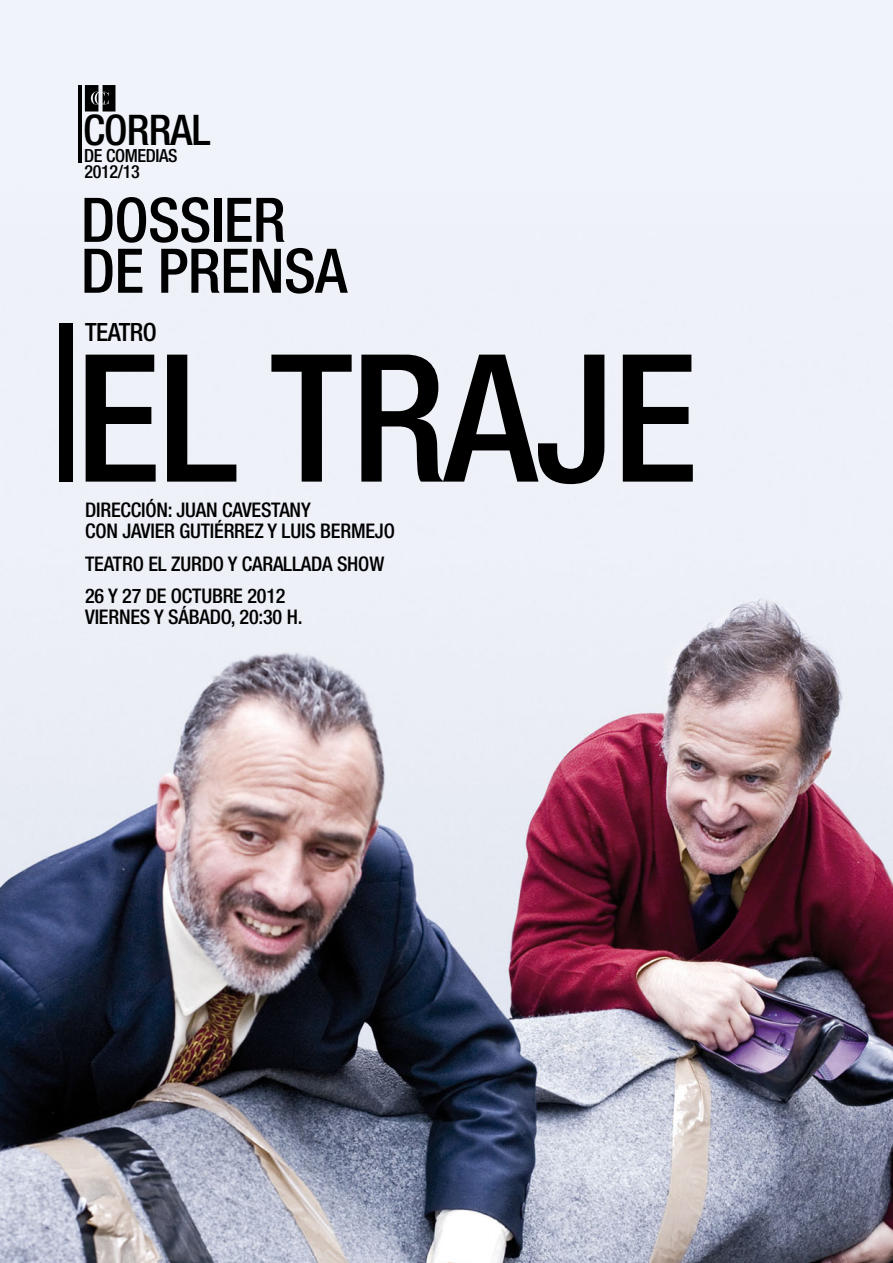
<style>
.page{position:relative;width:893px;height:1263px;background:#fff}
.page>*{position:absolute;margin:0;border:0;box-sizing:border-box;transform-origin:0 0}
.t1{font:500 condensed 177.75px "Helvetica Neue LT Std";letter-spacing:-.01em;color:#000}
.t2{font:500 condensed 61.5px/50.8px "Helvetica Neue LT Std";letter-spacing:-.01em;color:#000}
.t3{font:500 condensed 42.3px "Helvetica Neue LT Std";letter-spacing:-.02em;color:#000}
.t4{font:500 condensed 25.2px "Helvetica Neue LT Std";letter-spacing:-.025em;color:#000}
.t5{font:500 condensed 20.25px/21.6px "Helvetica Neue LT Std";letter-spacing:-.01em;color:#000}
.t6{font:500 condensed 18.15px/15.9px "Helvetica Neue LT Std";letter-spacing:-.02em;color:#000}
</style>
<div class="page">
<img style="left:0;top:0;width:893px;height:1263px">
<svg style="left:85px;top:85px;width:30px;height:26px"></svg>
<hr style="left:79px;top:85px;width:3px;height:77px;background:#000">
<div style="left:60px;top:323px;width:13px;height:159px;background:#000"></div>
<h3 class="t3" style="left:83px;top:105px;width:129px">CORRAL</h3>
<p class="t6" style="left:84px;top:147px;width:95px">DE COMEDIAS<br>2012/13</p>
<h2 class="t2" style="left:81px;top:194px;width:268px">DOSSIER<br>DE PRENSA</h2>
<p class="t4" style="left:85px;top:317px;width:73px">TEATRO</p>
<h1 class="t1" style="left:75px;top:313px;width:624px">EL TRAJE</h1>
<p class="t5" style="left:85px;top:498px;width:311px">DIRECCIÓN: JUAN CAVESTANY<br>CON JAVIER GUTIÉRREZ Y LUIS BERMEJO</p>
<p class="t5" style="left:85px;top:547px;width:301px;line-height:32.2px">TEATRO EL ZURDO Y CARALLADA SHOW<br>26 Y 27 DE OCTUBRE 2012</p>
<p class="t5" style="left:85px;top:606px;width:219px">VIERNES Y SÁBADO, 20:30 H.</p>
</div>
